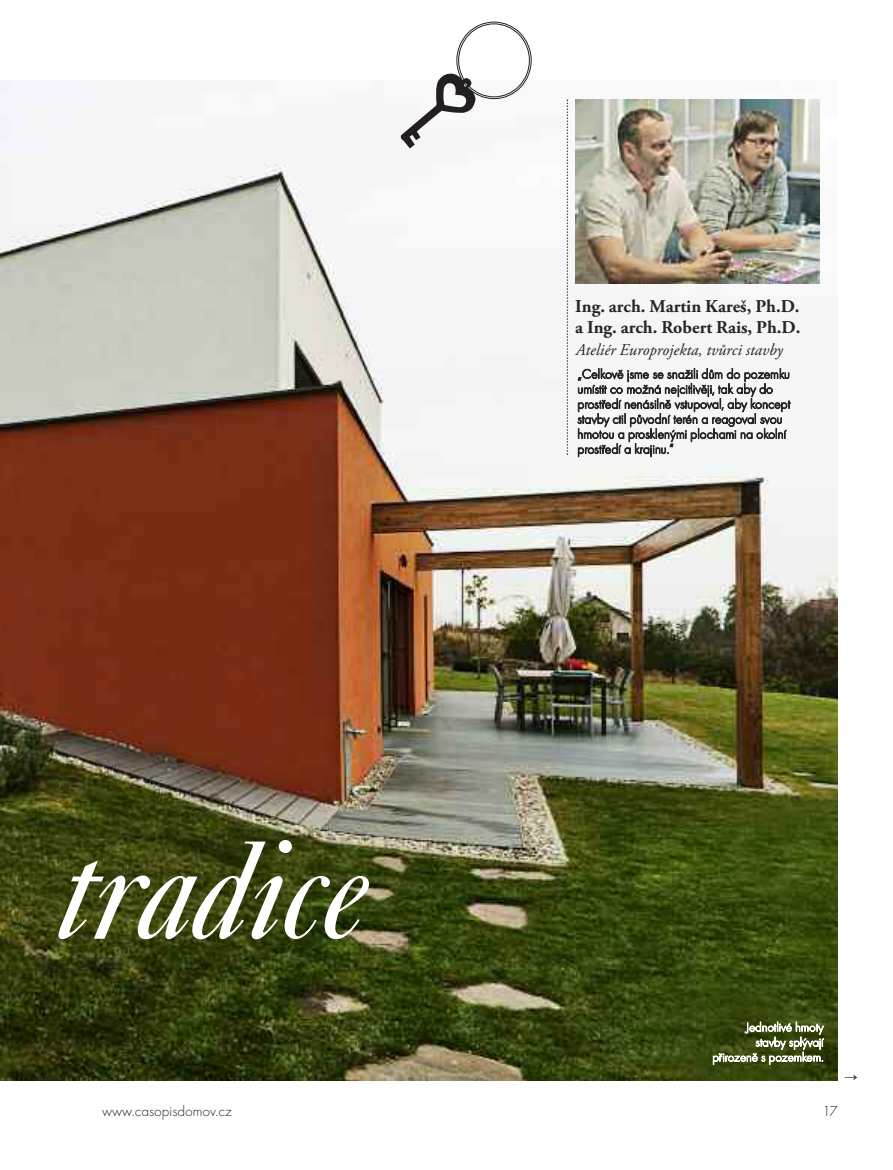
<style>
.page{position:relative;width:893px;height:1170px;background:#fff}
.page>*{position:absolute;margin:0;border:0;box-sizing:border-box;transform-origin:0 0}
.t1{font:italic 145.65px "Caslon Swash DOT";color:#fff}
.t2{font:700 18px/21px "Adobe Garamond Pro";color:#272627}
.t3{font:italic 16.5px "Adobe Garamond Pro";color:#272627}
.t4{font:300 15px "Futura TCE";color:#272627}
.t5{font:300 13.5px/15px "Futura TCE";color:#272627}
.t6{font:300 12.75px/15px "Futura TCE";letter-spacing:-.005em;color:#fff;text-align:right}
</style>
<div class="page">
<img style="left:0;top:81px;width:838px;height:999px">
<svg style="left:567px;top:100px;width:1px;height:355px"></svg>
<img style="left:575px;top:100px;width:245px;height:183px">
<svg style="left:401px;top:22px;width:131px;height:126px"></svg>
<h2 class="t2" style="left:575px;top:297px;width:227px">Ing. arch. Martin Kareš, Ph.D. a Ing. arch. Robert Rais, Ph.D.</h2>
<h1 class="t1" style="left:59px;top:803px;width:308px">tradice</h1>
<p class="t3" style="left:576px;top:343px;width:209px">Ateliér Europrojekta, tvůrci stavby</p>
<p class="t5" style="left:577px;top:366px;width:214px">„Celkově jsme se snažili dům do pozemku umístit co možná nejcitlivěji, tak aby do prostředí nenásilně vstupoval, aby koncept stavby ctil původní terén a reagoval svou hmotou a prosklenými plochami na okolní prostředí a krajinu.“</p>
<p class="t6" style="left:712px;top:1019px;width:113px">Jednotlivé hmoty<br>stavby splývají přirozeně s pozemkem.</p>
<p class="t4" style="left:102px;top:1102px;width:131px">www.casopisdomov.cz</p>
<p class="t4" style="left:822px;top:1102px;width:17px">17</p>
</div>
